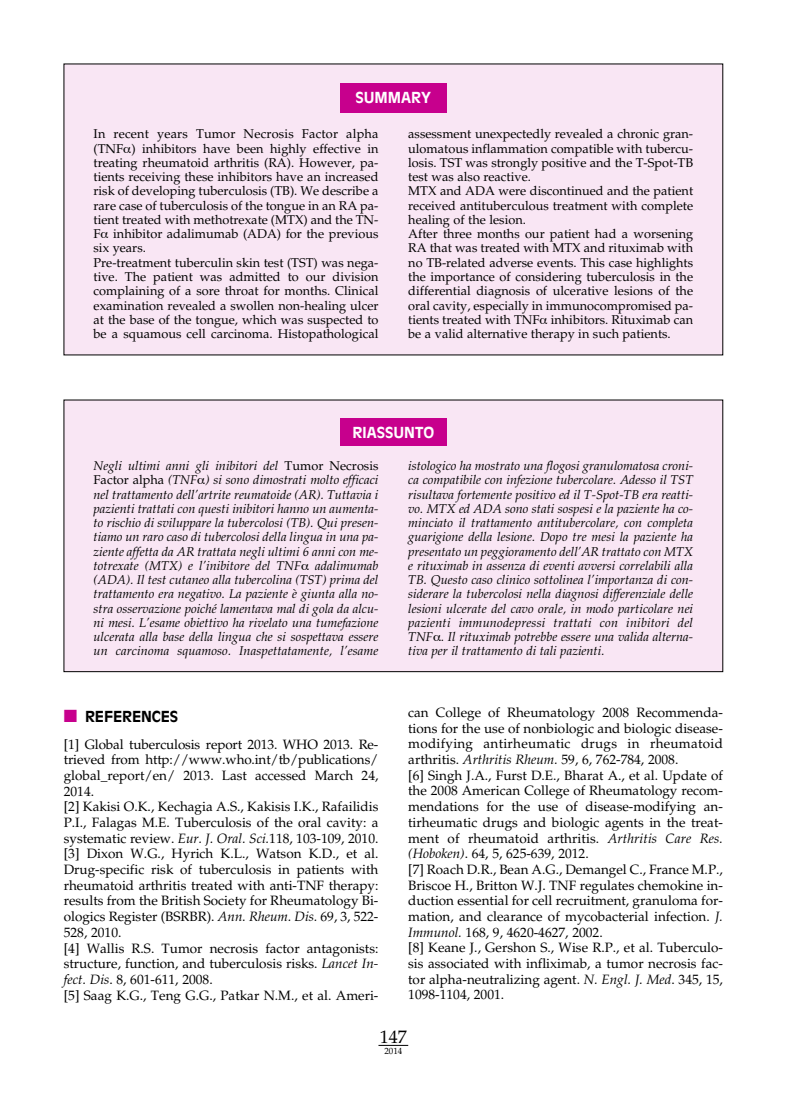
<style>
.page{position:relative;width:808px;height:1106px;background:#fff}
.page>*{position:absolute;margin:0;border:0;box-sizing:border-box;transform-origin:0 0}
.t1{font:18px "Palatino LT Std";color:#000}
.t2{font:700 15px "Antique Olive Std";color:#fff}
.t3{font:700 15px "Antique Olive Std";letter-spacing:-.005em;color:#000}
.t4{font:13.5px/15.8px "Palatino LT Std";color:#000}
.t5{font:italic 12.75px/14.2px "Palatino LT Std";color:#000;text-align:justify}
.t6{font:12.75px/14.2px "Palatino LT Std";color:#000}
.t7{font:9px "Palatino LT Std";color:#000}
.s1{font-style:normal}
.s2{color:#c7008d}
.s3{font-style:italic}
</style>
<div class="page">
<hr style="left:378px;top:1045px;width:30px;height:1px;background:#000">
<div style="left:64px;top:64px;width:659px;height:291px;background:#f9e6f4"></div>
<div style="left:340px;top:84px;width:107px;height:29px;background:#c7008d"></div>
<div style="left:64px;top:400px;width:659px;height:271px;background:#f9e6f4"></div>
<div style="left:64px;top:400px;width:659px;height:272px;border:1px solid #000"></div>
<div style="left:340px;top:418px;width:107px;height:27px;background:#c7008d"></div>
<p class="t2" style="left:355px;top:92px;width:77px">SUMMARY</p>
<p class="t6" style="left:94px;top:128px;width:286px">In recent years Tumor Necrosis Factor alpha (TNF ) inhibitors have been highly effective in treating rheumatoid arthritis (RA). However, pa&shy;tients receiving these inhibitors have an increased risk of developing tuberculosis (TB). We describe a rare case of tuberculosis of the tongue in an RA pa&shy;tient treated with methotrexate (MTX) and the TN-F inhibitor adalimumab (ADA) for the previous six years.<br>Pre-treatment tuberculin skin test (TST) was nega&shy;tive. The patient was admitted to our division complaining of a sore throat for months. Clinical examination revealed a swollen non-healing ulcer at the base of the tongue, which was suspected to be a squamous cell carcinoma. Histopathological</p>
<p class="t6" style="left:408px;top:128px;width:286px">assessment unexpectedly revealed a chronic gran&shy;ulomatous inflammation compatible with tubercu&shy;losis. TST was strongly positive and the T-Spot-TB test was also reactive.<br>MTX and ADA were discontinued and the patient received antituberculous treatment with complete healing of the lesion.<br>After three months our patient had a worsening RA that was treated with MTX and rituximab with no TB-related adverse events. This case highlights the importance of considering tuberculosis in the differential diagnosis of ulcerative lesions of the oral cavity, especially in immunocompromised pa&shy;tients treated with TNF inhibitors. Rituximab can be a valid alternative therapy in such patients.</p>
<p class="t2" style="left:352px;top:426px;width:83px">RIASSUNTO</p>
<p class="t5" style="left:94px;top:460px;width:286px">Negli ultimi anni gli inibitori del <span class="s1">Tumor Necrosis Factor alpha</span> (TNF ) si sono dimostrati molto efficaci nel trattamento dell’artrite reumatoide (AR). Tuttavia i pazienti trattati con questi inibitori hanno un aumenta&shy;to rischio di sviluppare la tubercolosi (TB). Qui presen&shy;tiamo un raro caso di tubercolosi della lingua in una pa&shy;ziente affetta da AR trattata negli ultimi 6 anni con me&shy;totrexate (MTX) e l’inibitore del TNF adalimumab (ADA). Il test cutaneo alla tubercolina (TST) prima del trattamento era negativo. La paziente è giunta alla no&shy;stra osservazione poiché lamentava mal di gola da alcu&shy;ni mesi. L’esame obiettivo ha rivelato una tumefazione ulcerata alla base della lingua che si sospettava essere un carcinoma squamoso. Inaspettatamente, l’esame</p>
<p class="t5" style="left:408px;top:460px;width:286px">istologico ha mostrato una flogosi granulomatosa croni&shy;ca compatibile con infezione tubercolare. Adesso il TST risultava fortemente positivo ed il T-Spot-TB era reatti&shy;vo. MTX ed ADA sono stati sospesi e la paziente ha co&shy;minciato il trattamento antitubercolare, con completa guarigione della lesione. Dopo tre mesi la paziente ha presentato un peggioramento dell’AR trattato con MTX e rituximab in assenza di eventi avversi correlabili alla TB. Questo caso clinico sottolinea l’importanza di con&shy;siderare la tubercolosi nella diagnosi differenziale delle lesioni ulcerate del cavo orale, in modo particolare nei pazienti immunodepressi trattati con inibitori del TNF . Il rituximab potrebbe essere una valida alterna&shy;tiva per il trattamento di tali pazienti.</p>
<p class="t3" style="left:64px;top:710px;width:116px"><span class="s2">■</span> REFERENCES</p>
<p class="t4" style="left:64px;top:737px;width:316px">[1] Global tuberculosis report 2013. WHO 2013. Re&shy;trieved from http://www.who.int/tb/publications/ global_report/en/ 2013. Last accessed March 24, 2014.<br>[2] Kakisi O.K., Kechagia A.S., Kakisis I.K., Rafailidis P.I., Falagas M.E. Tuberculosis of the oral cavity: a systematic review. <span class="s3">Eur. J. Oral. Sci.</span>118, 103-109, 2010. [3] Dixon W.G., Hyrich K.L., Watson K.D., et al.<br>Drug-specific risk of tuberculosis in patients with rheumatoid arthritis treated with anti-TNF therapy: results from the British Society for Rheumatology Bi&shy;ologics Register (BSRBR). <span class="s3">Ann. Rheum. Dis.</span> 69, 3, 522- 528, 2010.<br>[4] Wallis R.S. Tumor necrosis factor antagonists: structure, function, and tuberculosis risks. <span class="s3">Lancet In&shy;fect. Dis</span>. 8, 601-611, 2008.<br>[5] Saag K.G., Teng G.G., Patkar N.M., et al. Ameri-</p>
<p class="t4" style="left:408px;top:706px;width:316px">can College of Rheumatology 2008 Recommenda&shy;tions for the use of nonbiologic and biologic disease&shy;modifying antirheumatic drugs in rheumatoid arthritis. <span class="s3">Arthritis Rheum.</span> 59, 6, 762-784, 2008.<br>[6] Singh J.A., Furst D.E., Bharat A., et al. Update of the 2008 American College of Rheumatology recom&shy;mendations for the use of disease-modifying an&shy;tirheumatic drugs and biologic agents in the treat&shy;ment of rheumatoid arthritis. <span class="s3">Arthritis Care Res. (Hoboken)</span>. 64, 5, 625-639, 2012.<br>[7] Roach D.R., Bean A.G., Demangel C., France M.P., Briscoe H., Britton W.J. TNF regulates chemokine in&shy;duction essential for cell recruitment, granuloma for&shy;mation, and clearance of mycobacterial infection. <span class="s3">J.<br>Immunol.</span> 168, 9, 4620-4627, 2002.<br>[8] Keane J., Gershon S., Wise R.P., et al. Tuberculo&shy;sis associated with infliximab, a tumor necrosis fac&shy;tor alpha-neutralizing agent. <span class="s3">N. Engl. J. Med</span>. 345, 15, 1098-1104, 2001.</p>
<h1 class="t1" style="left:380px;top:1030px;width:29px">147</h1>
<p class="t7" style="left:384px;top:1047px;width:19px">2014</p>
</div>
